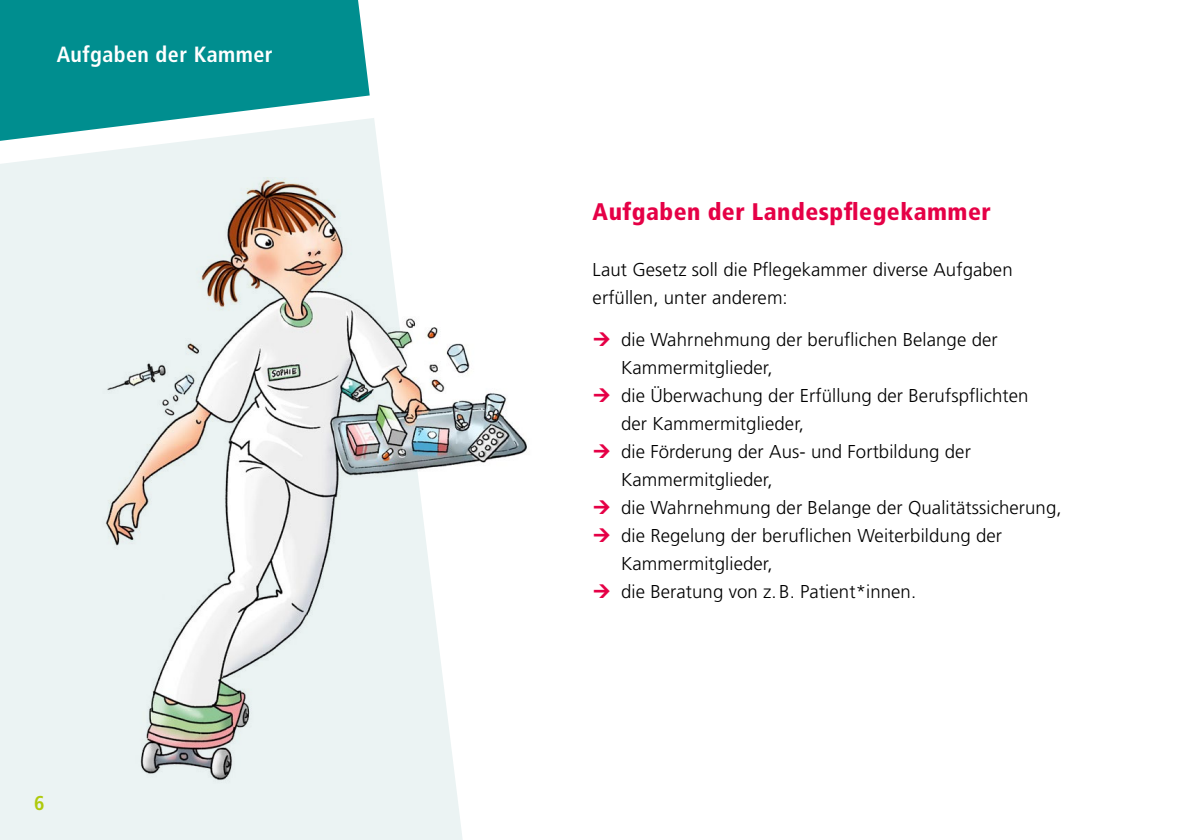
<style>
.page{position:relative;width:1191px;height:840px;background:#fff}
.page>*{position:absolute;margin:0;border:0;box-sizing:border-box;transform-origin:0 0}
.t1{font:900 condensed 24px "Frutiger LT Std";letter-spacing:.02em;color:#e50046}
.t2{font:700 condensed 22px "Frutiger LT Std";letter-spacing:.02em;color:#fff}
.t3{font:700 condensed 20px "Frutiger LT Std";color:#afca0b}
.t4{font:300 18.6px/28px "Frutiger LT Std";letter-spacing:.005em;color:#000}
</style>
<div class="page">
<svg style="left:0;top:118px;width:463px;height:721px;background:#ecf3f3"></svg>
<svg style="left:0;top:0;width:370px;height:141px;background:#2ba1a1"></svg>
<img style="left:85px;top:177px;width:442px;height:612px">
<p class="t2" style="left:57px;top:41px;width:217px">Aufgaben der Kammer</p>
<p class="t3" style="left:34px;top:790px;width:12px">6</p>
<p class="t1" style="left:592px;top:197px;width:399px">Aufgaben der Landespflegekammer</p>
<p class="t4" style="left:592px;top:255px;width:421px">Laut Gesetz soll die Pflegekammer diverse Aufgaben erfüllen, unter anderem:</p>
<p class="t4" style="left:621px;top:325px;width:442px">die Wahrnehmung der beruflichen Belange der Kammermitglieder,<br>die Überwachung der Erfüllung der Berufspflichten<br>der Kammermitglieder,<br>die Förderung der Aus- und Fortbildung der Kammermitglieder,<br>die Wahrnehmung der Belange der Qualitätssicherung, die Regelung der beruflichen Weiterbildung der Kammermitglieder,<br>die Beratung von z.B. Patient*innen.</p>
</div>
